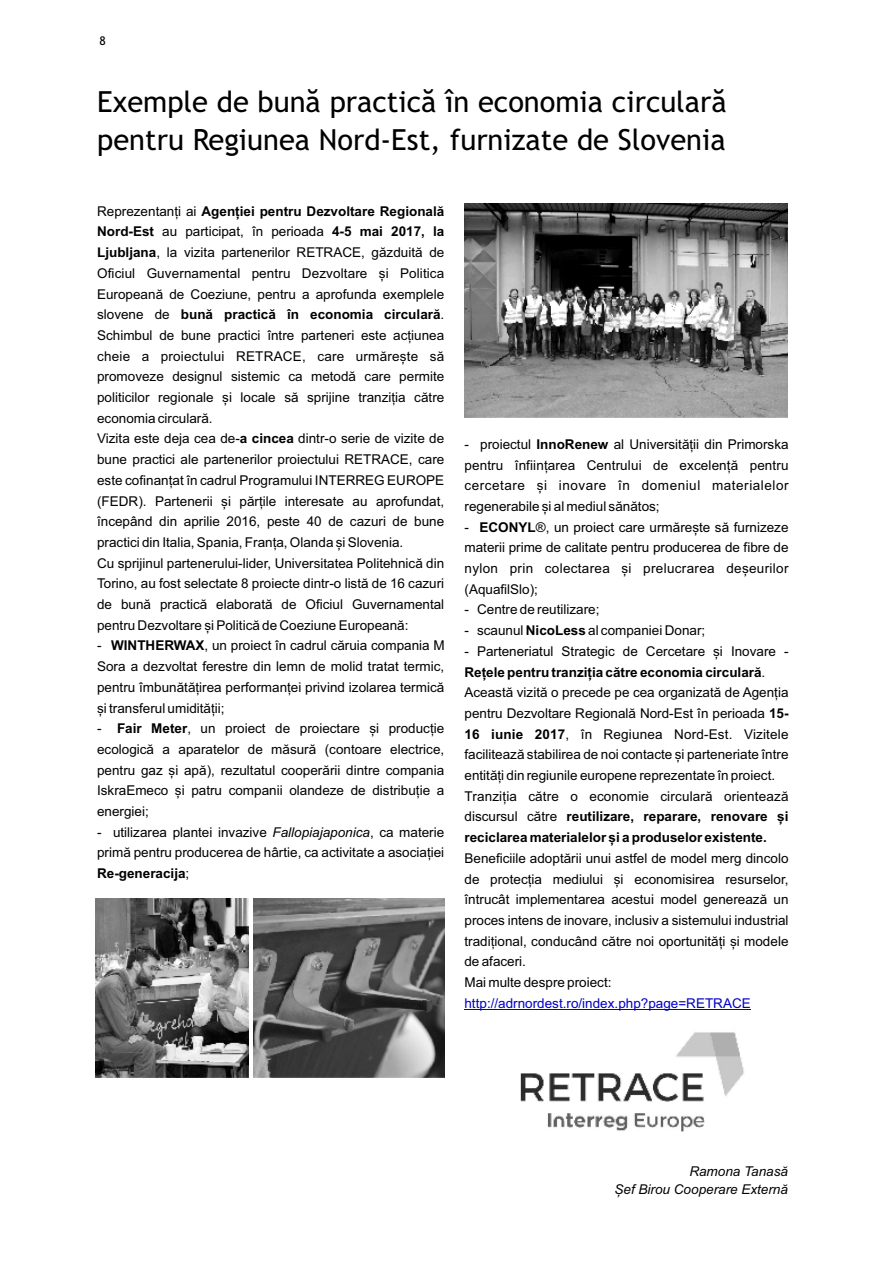
<style>
.page{position:relative;width:893px;height:1263px;background:#fff}
.page>*{position:absolute;margin:0;border:0;box-sizing:border-box;transform-origin:0 0}
.t1{font:29.1px/38px "Trebuchet MS";color:#000}
.t2{font:13.5px/20.7px "Arial";color:#000;text-align:justify}
.t3{font:13.5px "Arial";color:#0000c8}
.t4{font:italic 13.5px/18.1px "Arial";color:#000;text-align:right}
.t5{font:12px "Trebuchet MS";color:#000}
.s1{font-weight:700}
.s2{font-style:italic}
</style>
<div class="page">
<hr style="left:465px;top:1009px;width:286px;height:1px;background:#0000c8">
<img style="left:464px;top:204px;width:324px;height:214px">
<img style="left:96px;top:899px;width:153px;height:179px">
<img style="left:520px;top:1032px;width:224px;height:100px">
<img style="left:253px;top:899px;width:191px;height:179px">
<p class="t5" style="left:99px;top:36px;width:8px">8</p>
<h1 class="t1" style="left:97px;top:85px;width:631px">Exemple de bună practică în economia circulară pentru Regiunea Nord-Est, furnizate de Slovenia</h1>
<p class="t2" style="left:97px;top:202px;width:349px;text-align:left">Reprezentanți ai <span class="s1">Agenției pentru Dezvoltare Regională Nord-Est</span> au participat, în perioada <span class="s1">4-5 mai 2017, la Ljubljana</span>, la vizita partenerilor RETRACE, găzduită de Oficiul Guvernamental pentru Dezvoltare și Politica Europeană de Coeziune, pentru a aprofunda exemplele slovene de <span class="s1">bună practică în economia circulară</span>.<br>Schimbul de bune practici între parteneri este acțiunea cheie a proiectului RETRACE, care urmărește să promoveze designul sistemic ca metodă care permite politicilor regionale și locale să sprijine tranziția către economia circulară.<br>Vizita este deja cea de-<span class="s1">a cincea</span> dintr-o serie de vizite de bune practici ale partenerilor proiectului RETRACE, care este cofinanțat în cadrul Programului INTERREG EUROPE (FEDR). Partenerii și părțile interesate au aprofundat, începând din aprilie 2016, peste 40 de cazuri de bune practici din Italia, Spania, Franța, Olanda și Slovenia.<br>Cu sprijinul partenerului-lider, Universitatea Politehnică din Torino, au fost selectate 8 proiecte dintr-o listă de 16 cazuri de bună practică elaborată de Oficiul Guvernamental pentru Dezvoltare și Politică de Coeziune Europeană:</p>
<p class="t2" style="left:97px;top:637px;width:349px">- <span class="s1">WINTHERWAX</span>, un proiect în cadrul căruia compania M Sora a dezvoltat ferestre din lemn de molid tratat termic, pentru îmbunătățirea performanței privind izolarea termică și transferul umidității;</p>
<p class="t2" style="left:97px;top:719px;width:349px">- <span class="s1">Fair Meter</span>, un proiect de proiectare și producție ecologică a aparatelor de măsură (contoare electrice, pentru gaz și apă), rezultatul cooperării dintre compania IskraEmeco și patru companii olandeze de distribuție a energiei;</p>
<p class="t2" style="left:97px;top:823px;width:349px">- utilizarea plantei invazive <span class="s2">Fallopiajaponica</span>, ca materie primă pentru producerea de hârtie, ca activitate a asociației <span class="s1">Re-generacija</span>;</p>
<p class="t2" style="left:465px;top:435px;width:326px">- proiectul <span class="s1">InnoRenew</span> al Universității din Primorska pentru înființarea Centrului de excelență pentru cercetare și inovare în domeniul materialelor regenerabile și al mediul sănătos;</p>
<p class="t2" style="left:464px;top:518px;width:326px">- <span class="s1">ECONYL</span>®, un proiect care urmărește să furnizeze materii prime de calitate pentru producerea de fibre de nylon prin colectarea și prelucrarea deșeurilor (AquafilSlo);</p>
<p class="t2" style="left:464px;top:601px;width:136px">- Centre de reutilizare;</p>
<p class="t2" style="left:464px;top:621px;width:242px">- scaunul <span class="s1">NicoLess</span> al companiei Donar;</p>
<p class="t2" style="left:464px;top:642px;width:326px;text-align:left">- Parteneriatul Strategic de Cercetare și Inovare - <span class="s1">Rețele pentru tranziția către economia circulară</span>.<br>Această vizită o precede pe cea organizată de Agenția pentru Dezvoltare Regională Nord-Est în perioada <span class="s1">15- 16 iunie 2017</span>, în Regiunea Nord-Est. Vizitele facilitează stabilirea de noi contacte și parteneriate între entități din regiunile europene reprezentate în proiect.<br>Tranziția către o economie circulară orientează discursul către <span class="s1">reutilizare, reparare, renovare și reciclarea materialelor și a produselor existente.</span></p>
<p class="t2" style="left:464px;top:849px;width:326px;text-align:left">Beneficiile adoptării unui astfel de model merg dincolo de protecția mediului și economisirea resurselor, întrucât implementarea acestui model generează un proces intens de inovare, inclusiv a sistemului industrial tradițional, conducând către noi oportunități și modele de afaceri.<br>Mai multe despre proiect:</p>
<p class="t3" style="left:464px;top:998px;width:288px">http://adrnordest.ro/index.php?page=RETRACE</p>
<p class="t4" style="left:615px;top:1163px;width:175px">Ramona Tanasă<br>Șef Birou Cooperare Externă</p>
</div>
